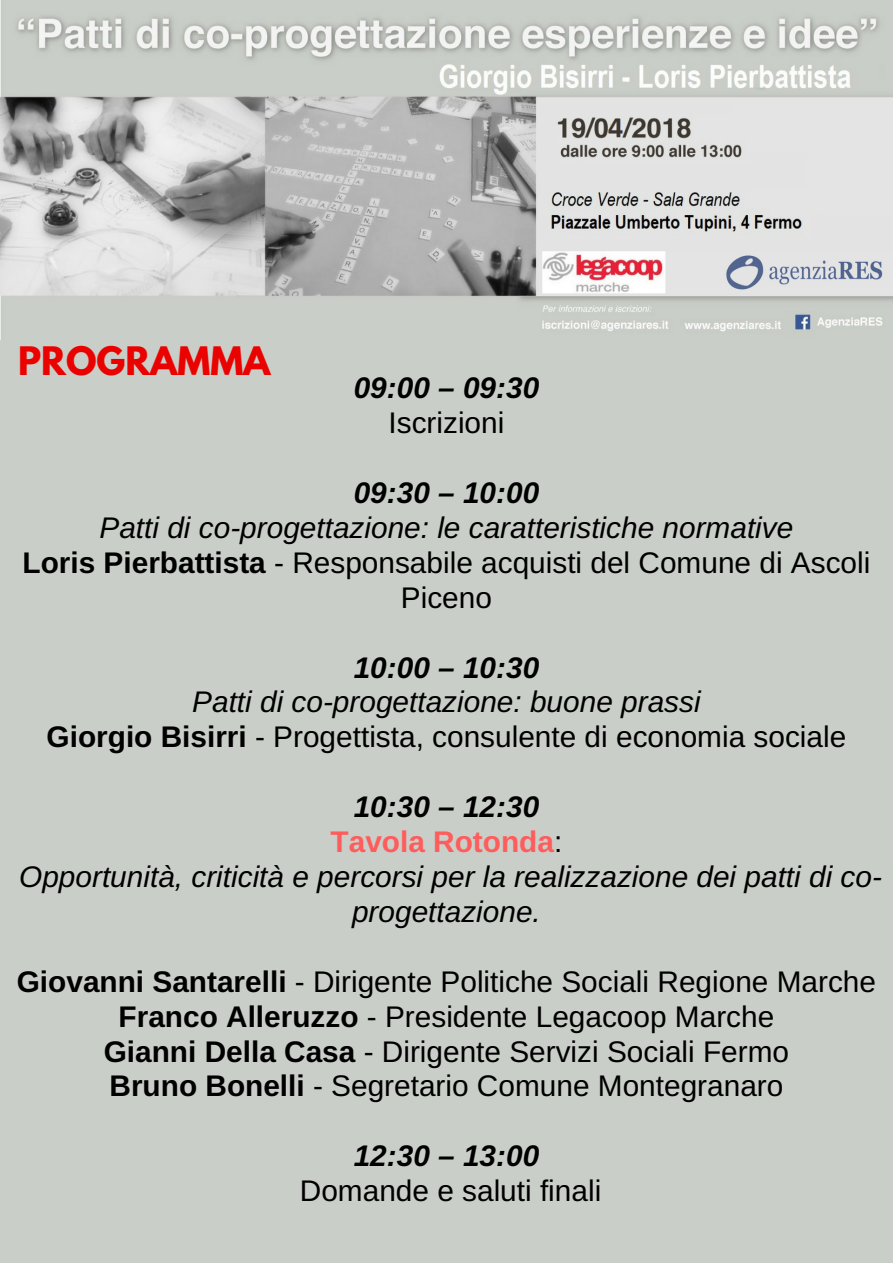
<style>
.page{position:relative;width:893px;height:1263px;background:#fff}
.page>*{position:absolute;margin:0;border:0;box-sizing:border-box;transform-origin:0 0}
.t1{font:700 34.8px "League Spartan";color:#ea0200}
.t2{font:29.85px/35px "Arimo";color:#000;text-align:center}
.t3{font:italic 29.85px/35px "Arimo";color:#000;text-align:center}
.t4{font:italic 700 29.85px "Arimo";color:#000}
.s1{font-weight:700;font-style:normal}
.s2{font-style:normal}
.s3{font-style:italic}
.s4{font-weight:700}
.s5{font-weight:700;font-style:normal;color:#ff5c5c}
</style>
<div class="page">
<img style="left:0;top:0;width:893px;height:1263px">
<p class="t1" style="left:18px;top:343px;width:254px">PROGRAMMA</p>
<p class="t4" style="left:354px;top:371px;width:187px">09:00 – 09:30</p>
<p class="t2" style="left:388px;top:405px;width:117px">Iscrizioni</p>
<p class="t4" style="left:354px;top:476px;width:187px">09:30 – 10:00</p>
<p class="t3" style="left:23px;top:510px;width:849px">Patti di co-progettazione: le caratteristiche normative<br><span class="s1">Loris Pierbattista</span> <span class="s2">- Responsabile acquisti del Comune di Ascoli<br>Piceno</span></p>
<p class="t4" style="left:354px;top:650px;width:187px">10:00 – 10:30</p>
<p class="t2" style="left:47px;top:684px;width:801px"><span class="s3">Patti di co-progettazione: buone prassi<br></span><span class="s4">Giorgio Bisirri</span> - Progettista, consulente di economia sociale</p>
<p class="t3" style="left:19px;top:789px;width:864px"><span class="s4">10:30 – 12:30<br></span><span class="s5">Tavola Rotonda</span><span class="s2">:<br></span>Opportunità, criticità e percorsi per la realizzazione dei patti di co&shy;progettazione.</p>
<p class="t2" style="left:17px;top:964px;width:861px"><span class="s4">Giovanni Santarelli</span> - Dirigente Politiche Sociali Regione Marche <span class="s4">Franco Alleruzzo</span> - Presidente Legacoop Marche<br><span class="s4">Gianni Della Casa</span> - Dirigente Servizi Sociali Fermo<br><span class="s4">Bruno Bonelli</span> - Segretario Comune Montegranaro</p>
<p class="t4" style="left:354px;top:1139px;width:187px">12:30 – 13:00</p>
<p class="t2" style="left:300px;top:1173px;width:303px">Domande e saluti finali</p>
</div>
